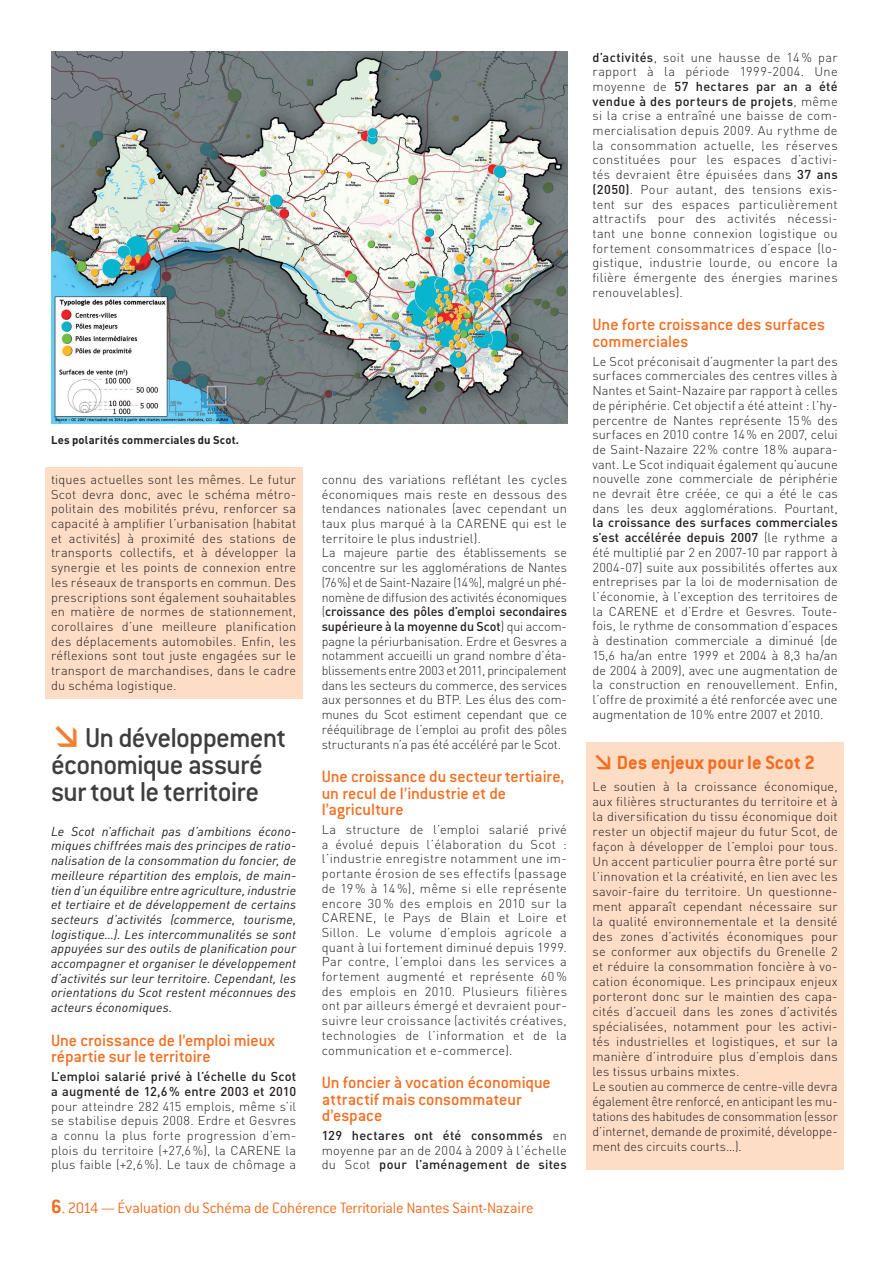
<style>
.page{position:relative;width:893px;height:1263px;background:#fff}
.page>*{position:absolute;margin:0;border:0;box-sizing:border-box;transform-origin:0 0}
.TITRE_1{font:500 30px/27px "Conduit ITC";letter-spacing:-.025em;color:#3e3e3f}
.TITRE_ENJEUX{font:700 21px "Conduit ITC";color:#f36e21}
.TITRE_2{font:500 18px/16.5px "Conduit ITC";letter-spacing:-.005em;color:#f36e21}
.t1{font:300 16.5px "Conduit ITC";letter-spacing:-.01em;color:#f36e21}
.TEXTE_COURANT{font:300 12.75px/14.7px "DIN";letter-spacing:.015em;color:#231f20;text-align:justify}
.TEXTE_COURANT-ESPACE{font:300 12.75px/14.7px "DIN";letter-spacing:-.005em;color:#231f20;text-align:justify}
.INTRO_TEXTE_CHAPITRE{font:italic 12.75px/14.7px "DIN";letter-spacing:.01em;color:#231f20;text-align:justify}
.TEXTE_COURANT-2{font:500 12.75px/14.7px "DIN";letter-spacing:.025em;color:#231f20;text-align:justify}
.Legendes_droite{font:700 11.25px "DIN";letter-spacing:.01em;color:#231f20}
.s1{font-family:"DINOT";font-weight:700;color:#f47d32}
.s2{font-weight:500}
.s3{font-weight:300}
.s4{font-weight:700;font-size:21px}
.s5{font-family:"DINOT"}
</style>
<div class="page">
<div style="left:587px;top:742px;width:257px;height:427px;background:#fdddc6"></div>
<div style="left:45px;top:467px;width:257px;height:232px;background:#fdddc6"></div>
<img style="left:51px;top:51px;width:516px;height:372px">
<p class="Legendes_droite" style="left:51px;top:433px;width:190px">Les polarités commerciales du Scot.</p>
<p class="TEXTE_COURANT" style="left:51px;top:471px;width:247px">tiques actuelles sont les mêmes. Le futur Scot devra donc, avec le schéma métro&shy;politain des mobilités prévu, renforcer sa capacité à amplifier l’urbanisation (habitat et activités) à proximité des stations de transports collectifs, et à développer la synergie et les points de connexion entre les réseaux de transports en commun. Des prescriptions sont également souhaitables en matière de normes de stationnement, corollaires d’une meilleure planification des déplacements automobiles. Enfin, les réflexions sont tout juste engagées sur le transport de marchandises, dans le cadre du schéma logistique.</p>
<p class="TITRE_1" style="left:51px;top:723px;width:237px"><span class="s1">↘</span> Un développement économique assuré sur tout le territoire</p>
<p class="INTRO_TEXTE_CHAPITRE" style="left:51px;top:823px;width:247px">Le Scot n’affichait pas d’ambitions écono&shy;miques chiffrées mais des principes de ratio&shy;nalisation de la consommation du foncier, de meilleure répartition des emplois, de main&shy;tien d’un équilibre entre agriculture, industrie et tertiaire et de développement de certains secteurs d’activités (commerce, tourisme, logistique…). Les intercommunalités se sont appuyées sur des outils de planification pour accompagner et organiser le développement d’activités sur leur territoire. Cependant, les orientations du Scot restent méconnues des acteurs économiques.</p>
<p class="TITRE_2" style="left:51px;top:1032px;width:225px">Une croissance de l’emploi mieux répartie sur le territoire</p>
<p class="TEXTE_COURANT" style="left:51px;top:1069px;width:247px"><span class="s2">L’emploi salarié privé à l’échelle du Scot a augmenté de 12,6% entre 2003 et 2010 </span>pour atteindre 282 415 emplois, même s’il se stabilise depuis 2008. Erdre et Gesvres a connu la plus forte progression d’em&shy;plois du territoire (+27,6%), la CARENE la plus faible (+2,6%). Le taux de chômage a</p>
<p class="TEXTE_COURANT" style="left:322px;top:471px;width:247px">connu des variations reflétant les cycles économiques mais reste en dessous des tendances nationales (avec cependant un taux plus marqué à la CARENE qui est le territoire le plus industriel).</p>
<p class="TEXTE_COURANT-ESPACE" style="left:322px;top:545px;width:247px">La majeure partie des établissements se concentre sur les agglomérations de Nantes (76%) et de Saint-Nazaire (14%), malgré un phé&shy;nomène de diffusion des activités économiques (<span class="s2">croissance des pôles d’emploi secondaires supérieure à la moyenne du Scot</span>) qui accom&shy;pagne la périurbanisation. Erdre et Gesvres a notamment accueilli un grand nombre d’éta&shy;blissements entre 2003 et 2011, principalement dans les secteurs du commerce, des services aux personnes et du BTP. Les élus des com&shy;munes du Scot estiment cependant que ce rééquilibrage de l’emploi au profit des pôles structurants n’a pas été accéléré par le Scot.</p>
<p class="TITRE_2" style="left:322px;top:768px;width:244px">Une croissance du secteur tertiaire, un recul de l’industrie et de l’agriculture</p>
<p class="TEXTE_COURANT" style="left:322px;top:822px;width:247px">La structure de l’emploi salarié privé a évolué depuis l’élaboration du Scot : l’industrie enregistre notamment une im&shy;portante érosion de ses effectifs (passage de 19 % à 14 %), même si elle représente encore 30 % des emplois en 2010 sur la CARENE, le Pays de Blain et Loire et Sillon. Le volume d’emplois agricole a quant à lui fortement diminué depuis 1999.<br>Par contre, l’emploi dans les services a fortement augmenté et représente 60 % des emplois en 2010. Plusieurs filières ont par ailleurs émergé et devraient pour&shy;suivre leur croissance (activités créatives, technologies de l’information et de la communication et e-commerce).</p>
<p class="TITRE_2" style="left:322px;top:1074px;width:231px">Un foncier à vocation économique attractif mais consommateur d’espace</p>
<p class="TEXTE_COURANT-2" style="left:322px;top:1128px;width:247px">129 hectares ont été consommés <span class="s3">en moyenne par an de 2004 à 2009 à l’échelle du Scot</span> pour l’aménagement de sites</p>
<p class="t1" style="left:51px;top:1198px;width:484px"><span class="s4">6</span>. 2014 — Évaluation du Schéma de Cohérence Territoriale Nantes Saint-Nazaire</p>
<p class="TEXTE_COURANT" style="left:592px;top:49px;width:247px"><span class="s2">d’activités</span>, soit une hausse de 14 % par rapport à la période 1999-2004. Une moyenne de <span class="s2">57 hectares par an a été vendue à des porteurs de projets</span>, même si la crise a entraîné une baisse de com&shy;mercialisation depuis 2009. Au rythme de la consommation actuelle, les réserves constituées pour les espaces d’activi&shy;tés devraient être épuisées dans <span class="s2">37 ans (2050)</span>. Pour autant, des tensions exis&shy;tent sur des espaces particulièrement attractifs pour des activités nécessi&shy;tant une bonne connexion logistique ou fortement consommatrices d’espace (lo&shy;gistique, industrie lourde, ou encore la filière émergente des énergies marines renouvelables).</p>
<p class="TITRE_2" style="left:592px;top:316px;width:234px">Une forte croissance des surfaces commerciales</p>
<p class="TEXTE_COURANT" style="left:592px;top:353px;width:247px">Le Scot préconisait d’augmenter la part des surfaces commerciales des centres villes à Nantes et Saint-Nazaire par rapport à celles de périphérie. Cet objectif a été atteint : l’hy&shy;percentre de Nantes représente 15% des surfaces en 2010 contre 14% en 2007, celui de Saint-Nazaire 22% contre 18% aupara&shy;vant. Le Scot indiquait également qu’aucune nouvelle zone commerciale de périphérie ne devrait être créée, ce qui a été le cas dans les deux agglomérations. Pourtant, <span class="s2">la croissance des surfaces commerciales s’est accélérée depuis 2007</span> (le rythme a été multiplié par 2 en 2007-10 par rapport à 2004-07) suite aux possibilités offertes aux entreprises par la loi de modernisation de l’économie, à l’exception des territoires de la CARENE et d’Erdre et Gesvres. Toute&shy;fois, le rythme de consommation d’espaces à destination commerciale a diminué (de 15,6 ha/an entre 1999 et 2004 à 8,3 ha/an de 2004 à 2009), avec une augmentation de la construction en renouvellement. Enfin, l’offre de proximité a été renforcée avec une augmentation de 10% entre 2007 et 2010.</p>
<p class="TITRE_ENJEUX" style="left:592px;top:750px;width:224px"><span class="s5">↘</span> Des enjeux pour le Scot 2</p>
<p class="TEXTE_COURANT" style="left:592px;top:778px;width:247px">Le soutien à la croissance économique, aux filières structurantes du territoire et à la diversification du tissu économique doit rester un objectif majeur du futur Scot, de façon à développer de l’emploi pour tous.<br>Un accent particulier pourra être porté sur l’innovation et la créativité, en lien avec les savoir-faire du territoire. Un questionne&shy;ment apparaît cependant nécessaire sur la qualité environnementale et la densité des zones d’activités économiques pour se conformer aux objectifs du Grenelle 2 et réduire la consommation foncière à vo&shy;cation économique. Les principaux enjeux porteront donc sur le maintien des capa&shy;cités d’accueil dans les zones d’activités spécialisées, notamment pour les activi&shy;tés industrielles et logistiques, et sur la manière d’introduire plus d’emplois dans les tissus urbains mixtes.</p>
<p class="TEXTE_COURANT-ESPACE" style="left:592px;top:1078px;width:247px">Le soutien au commerce de centre-ville devra également être renforcé, en anticipant les mu&shy;tations des habitudes de consommation (essor d’internet, demande de proximité, développe&shy;ment des circuits courts…).</p>
</div>
